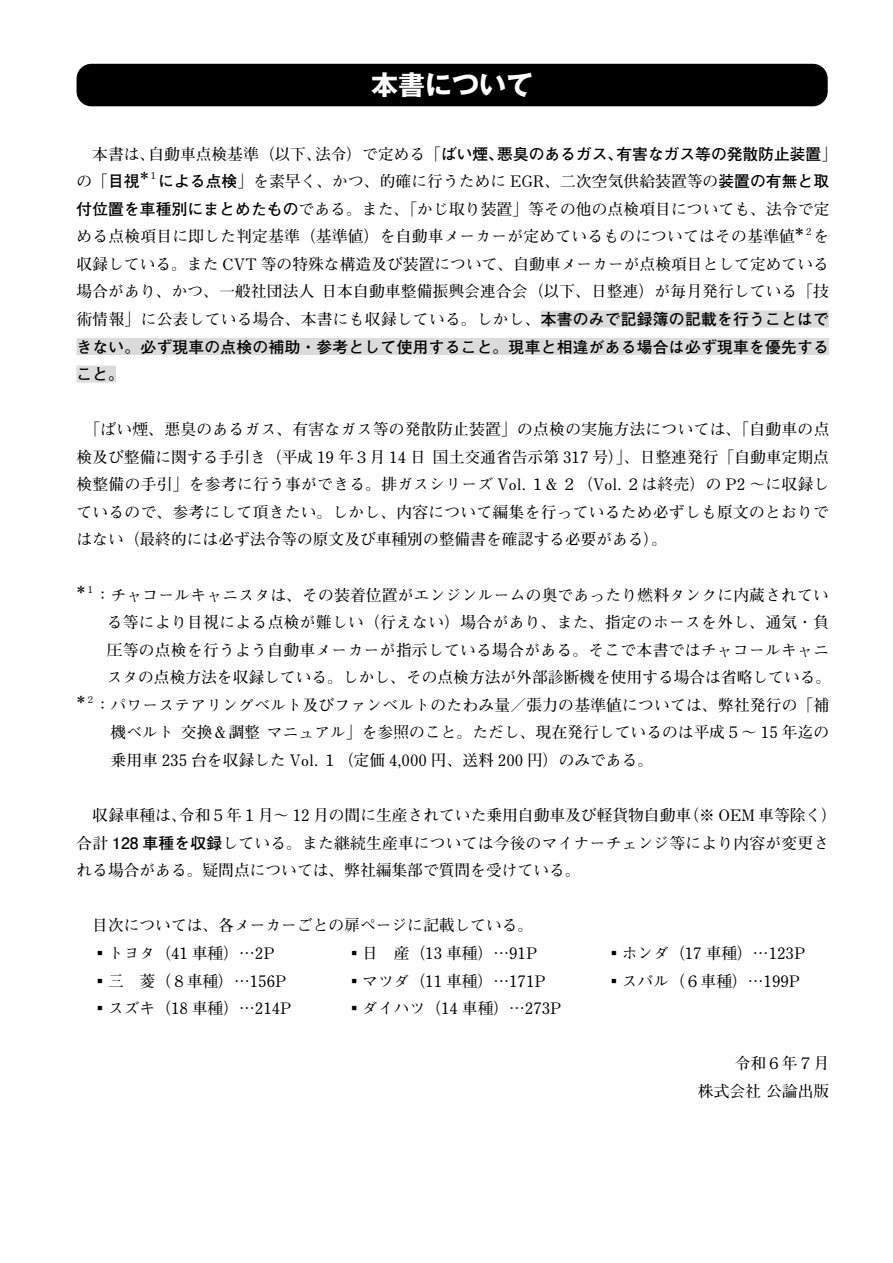
<style>
.page{position:relative;width:893px;height:1263px;background:#fff}
.page>*{position:absolute;margin:0;border:0;box-sizing:border-box;transform-origin:0 0}
.t1{font:700 27px "Gothic MB101 Pro";color:#fff}
.t2{font:700 15.75px/27.6px "Futo Min A101 Pro";color:#000}
.t3{font:700 15.75px/27.6px "Futo Go B101 Pro";letter-spacing:.02em;color:#000}
.t4{font:700 9.15px "Futo Min A101 Pro";color:#000}
.s1{font-family:"Futo Go B101 Pro"}
</style>
<div class="page">
<div style="left:540px;top:310px;width:289px;height:17px;background:#dbdbdb"></div>
<div style="left:77px;top:338px;width:752px;height:17px;background:#dbdbdb"></div>
<div style="left:77px;top:366px;width:39px;height:17px;background:#dbdbdb"></div>
<div style="left:77px;top:64px;width:751px;height:42px;background:#000;border-radius:15px"></div>
<h1 class="t1" style="left:371px;top:62px;width:163px">本書について</h1>
<p class="t2" style="left:77px;top:138px;width:762px">　本書は、自動車点検基準（以下、法令）で定める「<span class="s1">ばい煙、悪臭のあるガス、有害なガス等の発散防止装置</span>」の「<span class="s1">目視</span></p>
<p class="t4" style="left:140px;top:169px;width:20px">＊１</p>
<p class="t2" style="left:77px;top:165px;width:754px;text-align:justify;text-indent:82px"><span class="s1">による点検</span>」を素早く、かつ、的確に行うために EGR、二次空気供給装置等の<span class="s1">装置の有無と取付位置を車種別にまとめたもの</span>である。また、「かじ取り装置」等その他の点検項目についても、法令で定める点検項目に即した判定基準（基準値）を自動車メーカーが定めているものについてはその基準値</p>
<p class="t4" style="left:795px;top:224px;width:20px">＊２</p>
<p class="t2" style="left:77px;top:221px;width:754px;text-align:justify;text-indent:737px">を収録している。また CVT 等の特殊な構造及び装置について、自動車メーカーが点検項目として定めている場合があり、かつ、一般社団法人 日本自動車整備振興会連合会（以下、日整連）が毎月発行している「技術情報」に公表している場合、本書にも収録している。しかし、<span class="s1">本書のみで記録簿の記載を行うことはで</span></p>
<p class="t3" style="left:77px;top:331px;width:754px">きない。必ず現車の点検の補助・参考として使用すること。現車と相違がある場合は必ず現車を優先すること。</p>
<p class="t2" style="left:77px;top:414px;width:754px;text-align:justify">　「ばい煙、悪臭のあるガス、有害なガス等の発散防止装置」の点検の実施方法については、「自動車の点検及び整備に関する手引き（平成 19 年３月 14 日 国土交通省告示第 317 号）」、日整連発行「自動車定期点検整備の手引」を参考に行う事ができる。排ガスシリーズ Vol. １&amp; ２（Vol. ２は終売）の P2 ～に収録しているので、参考にして頂きたい。しかし、内容について編集を行っているため必ずしも原文のとおりではない（最終的には必ず法令等の原文及び車種別の整備書を確認する必要がある）。</p>
<p class="t4" style="left:77px;top:582px;width:20px">＊１</p>
<p class="t2" style="left:107px;top:579px;width:726px;text-indent:-12px">：チャコールキャニスタは、その装着位置がエンジンルームの奥であったり燃料タンクに内蔵されている等により目視による点検が難しい（行えない）場合があり、また、指定のホースを外し、通気・負圧等の点検を行うよう自動車メーカーが指示している場合がある。そこで本書ではチャコールキャニスタの点検方法を収録している。しかし、その点検方法が外部診断機を使用する場合は省略している。</p>
<p class="t4" style="left:77px;top:692px;width:20px">＊２</p>
<p class="t2" style="left:111px;top:689px;width:720px;text-align:justify;text-indent:-16px">：パワーステアリングベルト及びファンベルトのたわみ量／張力の基準値については、弊社発行の「補機ベルト 交換＆調整 マニュアル」を参照のこと。ただし、現在発行しているのは平成５～ 15 年迄の乗用車 235 台を収録した Vol. １（定価 4,000 円、送料 200 円）のみである。</p>
<p class="t2" style="left:77px;top:799px;width:762px">　収録車種は、令和５年１月～ 12 月の間に生産されていた乗用自動車及び軽貨物自動車（※ OEM 車等除く）合計 <span class="s1">128 車種を収録</span>している。また継続生産車については今後のマイナーチェンジ等により内容が変更される場合がある。疑問点については、弊社編集部で質問を受けている。</p>
<p class="t2" style="left:77px;top:910px;width:458px">　目次については、各メーカーごとの扉ページに記載している。　▪トヨタ（41 車種）…2P</p>
<p class="t2" style="left:347px;top:937px;width:192px">▪日　産（13 車種）…91P</p>
<p class="t2" style="left:606px;top:937px;width:201px">▪ホンダ（17 車種）…123P</p>
<p class="t2" style="left:77px;top:965px;width:211px">　▪三　菱（８車種）…156P</p>
<p class="t2" style="left:347px;top:965px;width:201px">▪マツダ（11 車種）…171P</p>
<p class="t2" style="left:606px;top:965px;width:196px">▪スバル（６車種）…199P</p>
<p class="t2" style="left:77px;top:992px;width:217px">　▪スズキ（18 車種）…214P</p>
<p class="t2" style="left:347px;top:992px;width:217px">▪ダイハツ（14 車種）…273P</p>
<p class="t2" style="left:698px;top:1047px;width:133px;text-align:right">令和６年７月<br>株式会社 公論出版</p>
</div>
